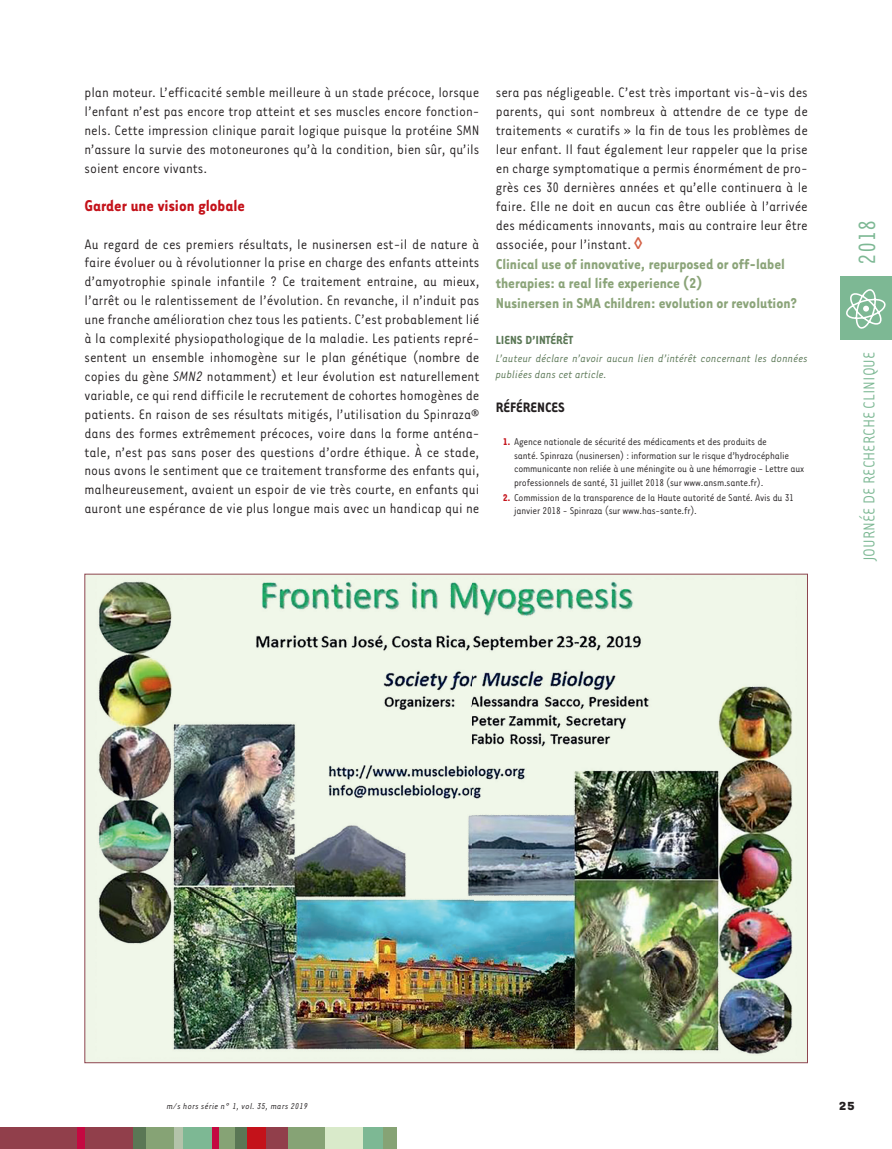
<style>
.page{position:relative;width:892px;height:1149px;background:#fff}
.page>*{position:absolute;margin:0;border:0;box-sizing:border-box;transform-origin:0 0}
.t1{font:27px "Tarzana Narrow";color:#7db894}
.t2{font:18px "Tarzana Narrow";color:#7db894}
.t3{font:700 18px "Tarzana Narrow";color:#c4121a}
.t4{font:700 16.5px/18.9px "Tarzana Narrow";color:#8ba479}
.t5{font:15.75px/18.9px "Tarzana Narrow";color:#231f20;text-align:justify}
.t6{font:700 15.75px "Tarzana Narrow";color:#231f20}
.t7{font:700 13.5px "Tarzana Narrow";color:#5a7755}
.t8{font:700 13.5px "Tarzana Wide";color:#231f20}
.t9{font:italic 12.45px/15.9px "Tarzana Narrow";color:#5a7755}
.t10{font:11.25px/13.5px "Tarzana Narrow";letter-spacing:-.015em;color:#231f20}
.t11{font:italic 9.75px "Tarzana Narrow";letter-spacing:.025em;color:#231f20}
.s1{font-style:italic}
.s2{font-weight:700;color:#c4121a}
</style>
<div class="page">
<div style="left:0;top:1126px;width:133px;height:22px;background:#913f4b"></div>
<div style="left:234px;top:1126px;width:13px;height:22px;background:#5a7755"></div>
<div style="left:77px;top:1126px;width:8px;height:22px;background:#c40941"></div>
<div style="left:133px;top:1126px;width:21px;height:22px;background:#5a7755"></div>
<div style="left:146px;top:1126px;width:30px;height:22px;background:#86a375"></div>
<div style="left:174px;top:1126px;width:9px;height:22px;background:#b3c3aa"></div>
<div style="left:183px;top:1126px;width:29px;height:22px;background:#7db894"></div>
<div style="left:216px;top:1126px;width:19px;height:22px;background:#86a375"></div>
<div style="left:212px;top:1126px;width:6px;height:22px;background:#c40941"></div>
<div style="left:247px;top:1126px;width:27px;height:22px;background:#c4121a"></div>
<div style="left:286px;top:1126px;width:39px;height:22px;background:#86a375"></div>
<div style="left:266px;top:1126px;width:21px;height:22px;background:#913f4b"></div>
<div style="left:325px;top:1126px;width:39px;height:22px;background:#d9eaca"></div>
<div style="left:363px;top:1126px;width:21px;height:22px;background:#7db894"></div>
<div style="left:383px;top:1126px;width:13px;height:22px;background:#86a375"></div>
<div style="left:839px;top:276px;width:52px;height:64px;background:#7db894"></div>
<svg style="left:846px;top:289px;width:39px;height:39px"></svg>
<div style="left:85px;top:574px;width:722px;height:488px;background:#eff6e8"></div>
<img style="left:98px;top:581px;width:695px;height:473px">
<p class="t5" style="left:84px;top:82px;width:396px">plan moteur. L’efficacité semble meilleure à un stade précoce, lorsque l’enfant n’est pas encore trop atteint et ses muscles encore fonction&shy;nels. Cette impression clinique parait logique puisque la protéine SMN n’assure la survie des motoneurones qu’à la condition, bien sûr, qu’ils soient encore vivants.</p>
<p class="t3" style="left:84px;top:194px;width:162px">Garder une vision globale</p>
<p class="t5" style="left:84px;top:233px;width:396px">Au regard de ces premiers résultats, le nusinersen est-il de nature à faire évoluer ou à révolutionner la prise en charge des enfants atteints d’amyotrophie spinale infantile ? Ce traitement entraine, au mieux, l’arrêt ou le ralentissement de l’évolution. En revanche, il n’induit pas une franche amélioration chez tous les patients. C’est probablement lié à la complexité physiopathologique de la maladie. Les patients repré&shy;sentent un ensemble inhomogène sur le plan génétique (nombre de copies du gène <span class="s1">SMN2</span> notamment) et leur évolution est naturellement variable, ce qui rend difficile le recrutement de cohortes homogènes de patients. En raison de ses résultats mitigés, l’utilisation du Spinraza® dans des formes extrêmement précoces, voire dans la forme anténa&shy;tale, n’est pas sans poser des questions d’ordre éthique. À ce stade, nous avons le sentiment que ce traitement transforme des enfants qui, malheureusement, avaient un espoir de vie très courte, en enfants qui auront une espérance de vie plus longue mais avec un handicap qui ne</p>
<p class="t5" style="left:495px;top:82px;width:313px">sera pas négligeable. C’est très important vis-à-vis des parents, qui sont nombreux à attendre de ce type de traitements « curatifs » la fin de tous les problèmes de leur enfant. Il faut également leur rappeler que la prise en charge symptomatique a permis énormément de pro&shy;grès ces 30 dernières années et qu’elle continuera à le faire. Elle ne doit en aucun cas être oubliée à l’arrivée des médicaments innovants, mais au contraire leur être associée, pour l’instant.</p>
<p class="t4" style="left:495px;top:254px;width:290px">Clinical use of innovative, repurposed or off-label therapies: a real life experience (2)</p>
<p class="t4" style="left:495px;top:293px;width:303px">Nusinersen in SMA children: evolution or revolution?</p>
<p class="t7" style="left:495px;top:331px;width:79px">LIENS D’INTÉRÊT</p>
<p class="t9" style="left:495px;top:349px;width:313px">L’auteur déclare n’avoir aucun lien d’intérêt concernant les données publiées dans cet article.</p>
<p class="t6" style="left:495px;top:397px;width:70px">RÉFÉRENCES</p>
<p class="t10" style="left:514px;top:434px;width:291px;text-indent:-11px"><span class="s2">1.</span> Agence nationale de sécurité des médicaments et des produits de<br>santé. Spinraza (nusinersen) : information sur le risque d’hydrocéphalie communicante non reliée à une méningite ou à une hémorragie - Lettre aux professionnels de santé, 31 juillet 2018 (sur www.ansm.sante.fr).</p>
<p class="t10" style="left:514px;top:490px;width:281px;text-indent:-11px"><span class="s2">2.</span> Commission de la transparence de la Haute autorité de Santé. Avis du 31 janvier 2018 - Spinraza (sur www.has-sante.fr).</p>
<h1 class="t1" style="left:850px;top:265px;width:47px;rotate:-90deg">2018</h1>
<p class="t2" style="left:858px;top:561px;width:211px;rotate:-90deg">JOURNÉE DE RECHERCHE CLINIQUE</p>
<p class="t11" style="left:167px;top:1099px;width:143px">m/s hors série n° 1, vol. 35, mars 2019</p>
<p class="t8" style="left:838px;top:1096px;width:18px">25</p>
</div>
